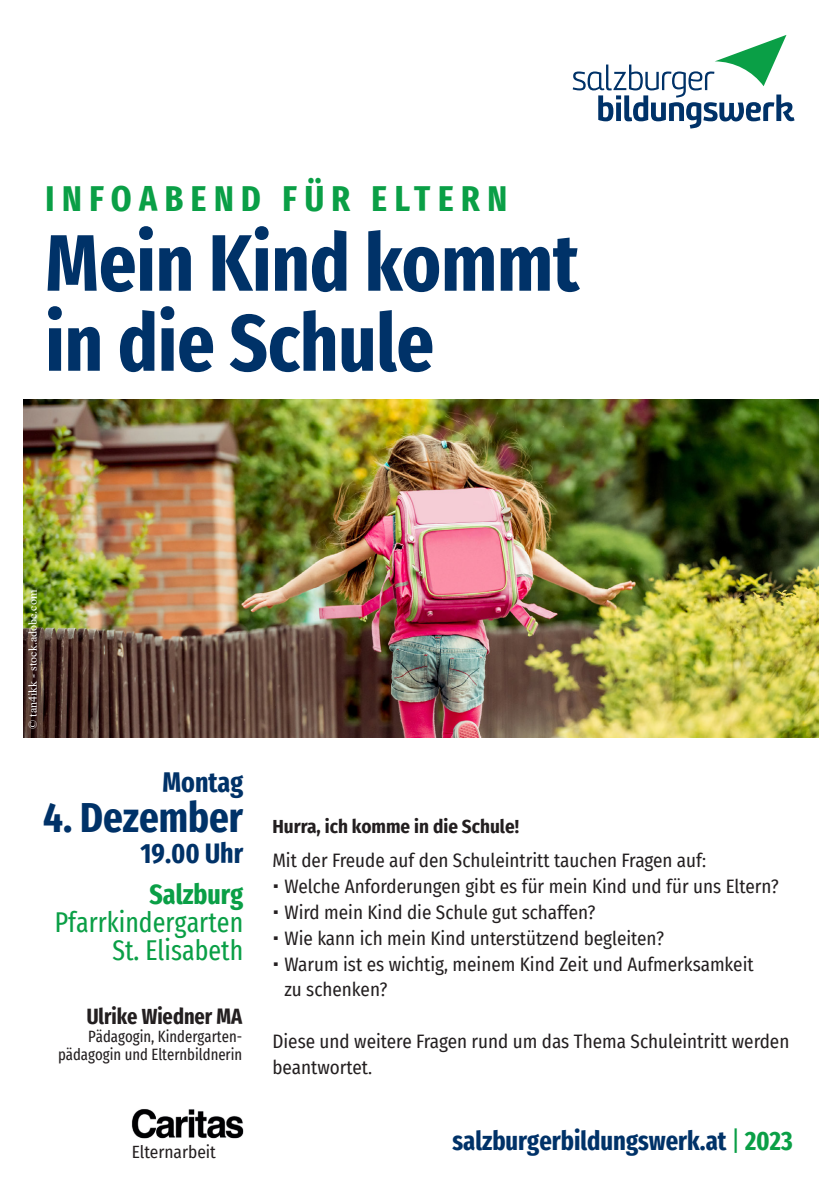
<style>
.page{position:relative;width:840px;height:1191px;background:#fff}
.page>*{position:absolute;margin:0;border:0;box-sizing:border-box;transform-origin:0 0}
.Titel{font:700 extra-condensed 80px "Fira Sans";color:#003268}
.Datum{font:700 extra-condensed 42px "Fira Sans";color:#003268}
.VArt{font:700 extra-condensed 36px "Fira Sans";letter-spacing:.21em;color:#0a9f46}
.Ort{font:extra-condensed 28px/28px "Fira Sans";color:#0a9f46;text-align:right}
.Uhr{font:700 extra-condensed 28px "Fira Sans";color:#003268}
.Ort-2{font:700 extra-condensed 28px "Fira Sans";color:#0a9f46}
.t1{font:700 extra-condensed 26.6px "Fira Sans";color:#003268}
.Dozent{font:700 extra-condensed 22px "Fira Sans";color:#231f20}
.Daten{font:19px/25.8px "Fira Sans Condensed";color:#231f20}
.Daten-2{font:700 19px "Fira Sans Condensed";color:#231f20}
.Titel_-_Dabold_40{font:17.4px "Fira Sans Condensed";color:#231f20}
.Dozent-2{font:extra-condensed 16px/18px "Fira Sans";color:#231f20;text-align:right}
.t2{font:12px "Times New Roman";color:#fff}
.s1{font-weight:400;color:#0a9f46}
.s2{color:#0a9f46}
</style>
<div class="page">
<img style="left:23px;top:400px;width:794px;height:337px">
<img style="left:132px;top:1109px;width:111px;height:30px">
<svg style="left:572px;top:35px;width:222px;height:94px"></svg>
<p class="VArt" style="left:46px;top:168px;width:463px">INFOABEND FÜR ELTERN</p>
<p class="Titel" style="left:45px;top:196px;width:535px">Mein Kind kommt</p>
<p class="Titel" style="left:45px;top:276px;width:390px">in die Schule</p>
<p class="t2" style="left:24px;top:729px;width:140px;rotate:-90deg">© tan4ikk - stock.adobe.com</p>
<p class="Uhr" style="left:162px;top:758px;width:82px">Montag</p>
<p class="Datum" style="left:43px;top:782px;width:201px">4. Dezember</p>
<p class="Uhr" style="left:140px;top:829px;width:104px">19.00 Uhr</p>
<p class="Ort-2" style="left:149px;top:871px;width:95px">Salzburg</p>
<p class="Ort" style="left:55px;top:907px;width:190px">Pfarrkindergarten<br>St. Elisabeth</p>
<p class="Dozent" style="left:87px;top:998px;width:157px">Ulrike Wiedner MA</p>
<p class="Dozent-2" style="left:58px;top:1027px;width:186px">Pädagogin, Kindergarten&shy;pädagogin und Elternbildnerin</p>
<p class="Titel_-_Dabold_40" style="left:132px;top:1138px;width:85px">Elternarbeit</p>
<p class="Daten-2" style="left:272px;top:810px;width:248px">Hurra, ich komme in die Schule!</p>
<p class="Daten" style="left:284px;top:847px;width:495px;text-indent:-12px">Mit der Freude auf den Schuleintritt tauchen Fragen auf:<br>Welche Anforderungen gibt es für mein Kind und für uns Eltern?<br>Wird mein Kind die Schule gut schaffen?<br>Wie kann ich mein Kind unterstützend begleiten?<br>Warum ist es wichtig, meinem Kind Zeit und Aufmerksamkeit</p>
<p class="Daten" style="left:284px;top:976px;width:104px">zu schenken?</p>
<p class="Daten" style="left:272px;top:1028px;width:518px">Diese und weitere Fragen rund um das Thema Schuleintritt werden beantwortet.</p>
<p class="t1" style="left:452px;top:1119px;width:341px">salzburgerbildungswerk.at <span class="s1">|</span> <span class="s2">2023</span></p>
</div>
